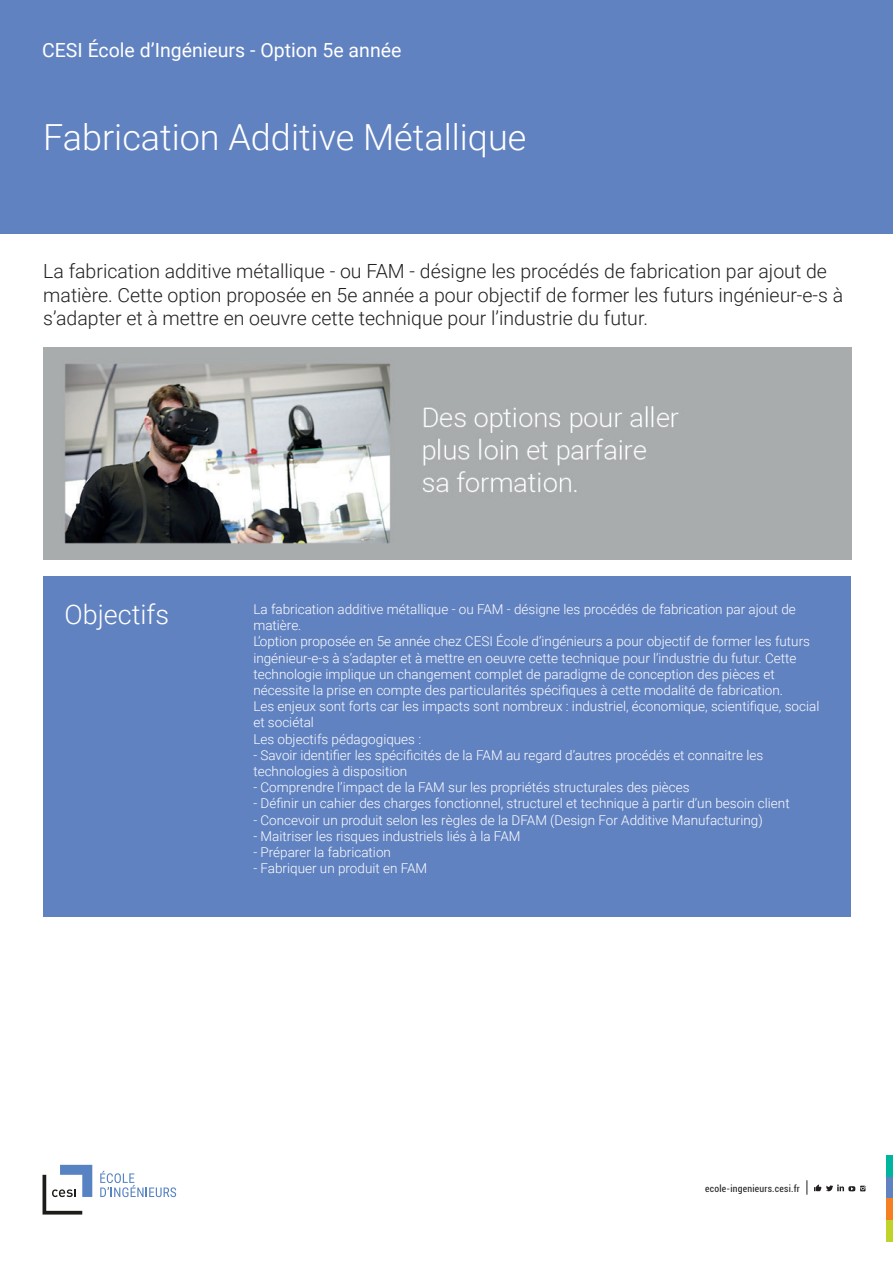
<style>
.page{position:relative;width:893px;height:1263px;background:#fff}
.page>*{position:absolute;margin:0;border:0;box-sizing:border-box;transform-origin:0 0}
.t1{font:300 36px "Roboto";color:#fff}
.t2{font:300 27px "Roboto";color:#fff}
.t3{font:300 19.5px/23.4px "Roboto";color:#231f20}
.t4{font:19.5px "Roboto";color:#fff}
.t5{font:300 13.5px/16.2px "Roboto";color:#fff}
.t6{font:condensed 9.6px "Roboto";letter-spacing:.025em;color:#231f20}
</style>
<div class="page">
<div style="left:1px;top:0;width:892px;height:234px;background:#6182c1"></div>
<img style="left:43px;top:347px;width:808px;height:213px">
<div style="left:43px;top:577px;width:808px;height:340px;background:#6182c1"></div>
<div style="left:886px;top:1220px;width:7px;height:21px;background:#c0d32b"></div>
<div style="left:886px;top:1198px;width:7px;height:22px;background:#f58023"></div>
<div style="left:886px;top:1176px;width:7px;height:22px;background:#6182c1"></div>
<div style="left:886px;top:1155px;width:7px;height:21px;background:#00b59e"></div>
<svg style="left:807px;top:1180px;width:1px;height:14px"></svg>
<svg style="left:814px;top:1184px;width:51px;height:7px"></svg>
<svg style="left:43px;top:1165px;width:49px;height:49px"></svg>
<svg style="left:100px;top:1171px;width:76px;height:26px"></svg>
<h3 class="t4" style="left:42px;top:37px;width:361px">CESI École d’Ingénieurs - Option 5e année</h3>
<h1 class="t1" style="left:43px;top:112px;width:485px">Fabrication Additive Métallique</h1>
<p class="t3" style="left:43px;top:259px;width:801px">La fabrication additive métallique - ou FAM - désigne les procédés de fabrication par ajout de matière. Cette option proposée en 5e année a pour objectif de former les futurs ingénieur-e-s à s’adapter et à mettre en oeuvre cette technique pour l’industrie du futur.</p>
<h2 class="t2" style="left:65px;top:596px;width:106px">Objectifs</h2>
<p class="t5" style="left:253px;top:601px;width:567px">La fabrication additive métallique - ou FAM - désigne les procédés de fabrication par ajout de matière.<br>L’option proposée en 5e année chez CESI École d’ingénieurs a pour objectif de former les futurs ingénieur-e-s à s’adapter et à mettre en oeuvre cette technique pour l’industrie du futur. Cette technologie implique un changement complet de paradigme de conception des pièces et nécessite la prise en compte des particularités spécifiques à cette modalité de fabrication.<br>Les enjeux sont forts car les impacts sont nombreux : industriel, économique, scientifique, social et sociétal<br>Les objectifs pédagogiques :</p>
<p class="t5" style="left:253px;top:746px;width:511px">- Savoir identifier les spécificités de la FAM au regard d’autres procédés et connaitre les technologies à disposition</p>
<p class="t5" style="left:253px;top:779px;width:438px">- Comprendre l’impact de la FAM sur les propriétés structurales des pièces</p>
<p class="t5" style="left:253px;top:795px;width:538px">- Définir un cahier des charges fonctionnel, structurel et technique à partir d’un besoin client</p>
<p class="t5" style="left:253px;top:811px;width:511px">- Concevoir un produit selon les règles de la DFAM (Design For Additive Manufacturing)</p>
<p class="t5" style="left:253px;top:827px;width:269px">- Maitriser les risques industriels liés à la FAM</p>
<p class="t5" style="left:253px;top:844px;width:139px">- Préparer la fabrication</p>
<p class="t5" style="left:253px;top:860px;width:175px">- Fabriquer un produit en FAM</p>
<p class="t6" style="left:705px;top:1182px;width:96px">ecole-ingenieurs.cesi.fr</p>
</div>
